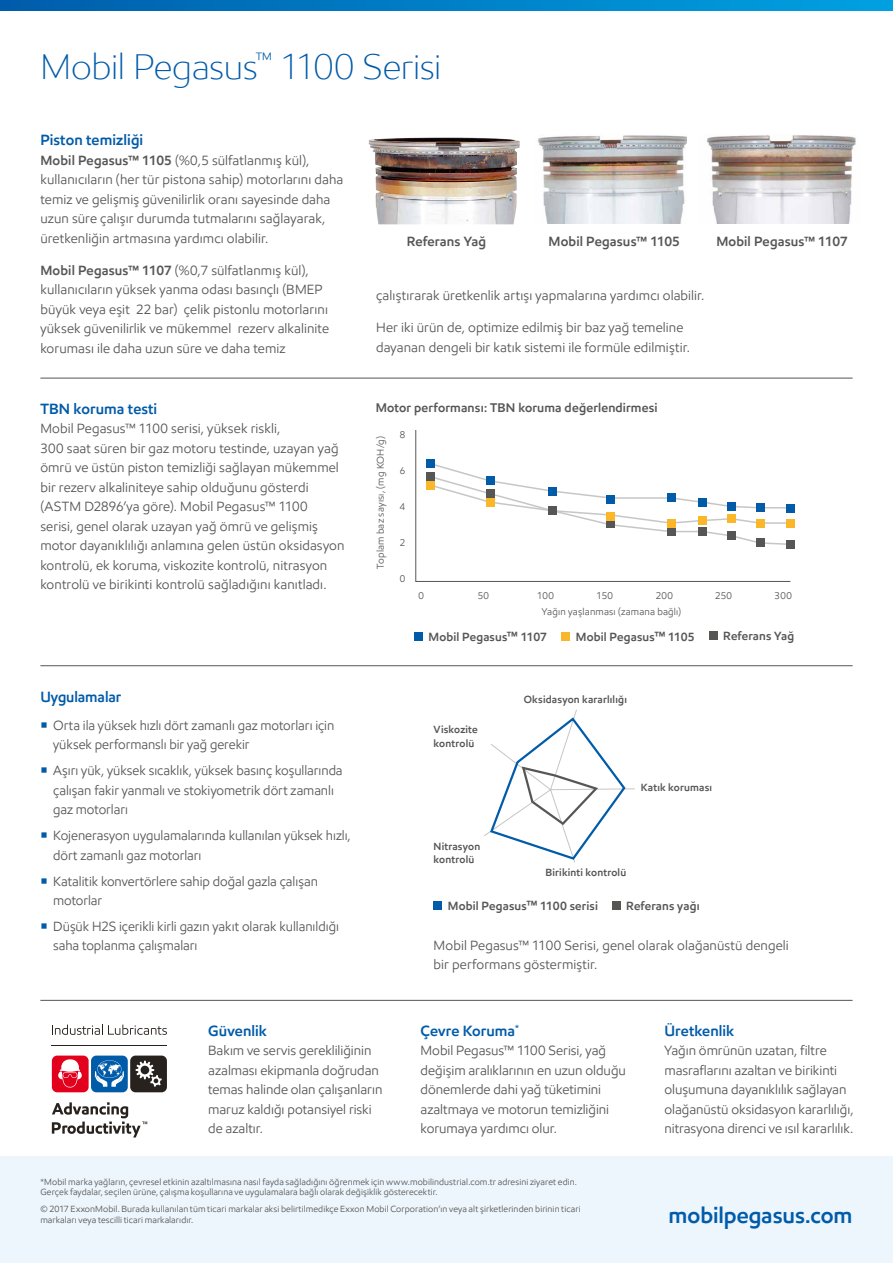
<style>
.page{position:relative;width:893px;height:1263px;background:#fff}
.page>*{position:absolute;margin:0;border:0;box-sizing:border-box;transform-origin:0 0}
.t1{font:300 36px "E Mprint";letter-spacing:-.015em;color:#005ba9}
.t2{font:600 22.5px "E Mprint";letter-spacing:-.005em;color:#005ba9}
.t3{font:600 15px "E Mprint";letter-spacing:.005em;color:#005ba9}
.t4{font:13.5px/19.5px "E Mprint";letter-spacing:.005em;color:#565655}
.t5{font:600 13.5px "E Mprint";letter-spacing:.01em;color:#565655}
.t6{font:600 12.6px "E Mprint";letter-spacing:.015em;color:#565655}
.t7{font:600 12px "E Mprint";letter-spacing:.015em;color:#565655}
.t8{font:600 10.5px/13.5px "E Mprint";letter-spacing:.02em;color:#565655}
.t9{font:9.9px "E Mprint";letter-spacing:.02em;color:#565655}
.t10{font:9px/10.5px "E Mprint";letter-spacing:.01em;color:#565655}
.s1{font-weight:600}
.s2{font-size:13.5px}
</style>
<div class="page">
<svg style="left:0;top:0;width:893px;height:10px;background:#007fc6"></svg>
<hr style="left:40px;top:1000px;width:813px;height:1px;background:#565655">
<div style="left:91px;top:1055px;width:37px;height:37px;background:#005ba9;border-radius:5px"></div>
<svg style="left:95px;top:1060px;width:29px;height:27px"></svg>
<div style="left:130px;top:1055px;width:37px;height:37px;background:#28221f;border-radius:5px"></div>
<svg style="left:136px;top:1061px;width:26px;height:26px"></svg>
<div style="left:52px;top:1055px;width:37px;height:37px;background:#e3001d;border-radius:5px"></div>
<svg style="left:58px;top:1059px;width:24px;height:28px"></svg>
<svg style="left:52px;top:1102px;width:95px;height:35px"></svg>
<svg style="left:52px;top:1024px;width:115px;height:11px"></svg>
<hr style="left:52px;top:1045px;width:115px;height:1px;background:#28221f">
<img style="left:369px;top:137px;width:151px;height:87px">
<img style="left:537px;top:135px;width:149px;height:89px">
<img style="left:707px;top:135px;width:149px;height:89px">
<svg style="left:415px;top:430px;width:376px;height:152px"></svg>
<div style="left:486px;top:477px;width:9px;height:8px;background:#005ba9"></div>
<div style="left:426px;top:459px;width:9px;height:9px;background:#005ba9"></div>
<div style="left:426px;top:472px;width:9px;height:9px;background:#565655"></div>
<div style="left:486px;top:489px;width:9px;height:9px;background:#565655"></div>
<div style="left:548px;top:506px;width:9px;height:9px;background:#565655"></div>
<svg style="left:606px;top:520px;width:9px;height:7px"></svg>
<div style="left:667px;top:527px;width:8px;height:9px;background:#565655"></div>
<div style="left:698px;top:527px;width:9px;height:9px;background:#565655"></div>
<div style="left:727px;top:531px;width:9px;height:9px;background:#565655"></div>
<div style="left:756px;top:539px;width:8px;height:8px;background:#565655"></div>
<div style="left:786px;top:540px;width:9px;height:9px;background:#565655"></div>
<div style="left:426px;top:481px;width:9px;height:9px;background:#fab72a"></div>
<div style="left:486px;top:498px;width:9px;height:8px;background:#fab72a"></div>
<div style="left:606px;top:512px;width:9px;height:8px;background:#fab72a"></div>
<div style="left:667px;top:519px;width:8px;height:8px;background:#fab72a"></div>
<div style="left:698px;top:516px;width:9px;height:9px;background:#fab72a"></div>
<div style="left:727px;top:514px;width:9px;height:9px;background:#fab72a"></div>
<div style="left:756px;top:519px;width:8px;height:8px;background:#fab72a"></div>
<div style="left:786px;top:519px;width:8px;height:8px;background:#fab72a"></div>
<div style="left:548px;top:487px;width:9px;height:8px;background:#005ba9"></div>
<div style="left:606px;top:495px;width:9px;height:9px;background:#005ba9"></div>
<div style="left:667px;top:494px;width:8px;height:8px;background:#005ba9"></div>
<div style="left:698px;top:498px;width:9px;height:8px;background:#005ba9"></div>
<div style="left:727px;top:502px;width:9px;height:9px;background:#005ba9"></div>
<div style="left:756px;top:503px;width:8px;height:9px;background:#005ba9"></div>
<div style="left:786px;top:504px;width:9px;height:8px;background:#005ba9"></div>
<div style="left:0;top:1157px;width:893px;height:106px;background:#edf6fd"></div>
<hr style="left:40px;top:378px;width:813px;height:1px;background:#565655">
<hr style="left:40px;top:665px;width:813px;height:1px;background:#565655">
<div style="left:434px;top:901px;width:8px;height:9px;background:#005ba9"></div>
<div style="left:612px;top:901px;width:9px;height:9px;background:#565655"></div>
<div style="left:414px;top:632px;width:9px;height:9px;background:#005ba9"></div>
<div style="left:562px;top:632px;width:8px;height:9px;background:#fab72a"></div>
<div style="left:709px;top:631px;width:9px;height:9px;background:#565655"></div>
<svg style="left:484px;top:710px;width:151px;height:153px"></svg>
<h1 class="t1" style="left:40px;top:44px;width:403px">Mobil Pegasus<sup>™</sup> 1100 Serisi</h1>
<p class="t3" style="left:40px;top:131px;width:104px">Piston temizliği</p>
<p class="t4" style="left:40px;top:150px;width:304px"><span class="s1">Mobil Pegasus™ 1105</span> (%0,5 sülfatlanmış kül), kullanıcıların (her tür pistona sahip) motorlarını daha temiz ve gelişmiş güvenilirlik oranı sayesinde daha uzun süre çalışır durumda tutmalarını sağlayarak, üretkenliğin artmasına yardımcı olabilir.</p>
<p class="t4" style="left:40px;top:260px;width:290px"><span class="s1">Mobil Pegasus™ 1107</span> (%0,7 sülfatlanmış kül), kullanıcıların yüksek yanma odası basınçlı (BMEP büyük veya eşit 22 bar) çelik pistonlu motorlarını yüksek güvenilirlik ve mükemmel rezerv alkalinite koruması ile daha uzun süre ve daha temiz</p>
<p class="t3" style="left:40px;top:399px;width:118px">TBN koruma testi</p>
<p class="t4" style="left:40px;top:419px;width:306px">Mobil Pegasus™ 1100 serisi, yüksek riskli,<br>300 saat süren bir gaz motoru testinde, uzayan yağ ömrü ve üstün piston temizliği sağlayan mükemmel bir rezerv alkaliniteye sahip olduğunu gösterdi (ASTM D2896’ya göre). Mobil Pegasus™ 1100<br>serisi, genel olarak uzayan yağ ömrü ve gelişmiş motor dayanıklılığı anlamına gelen üstün oksidasyon kontrolü, ek koruma, viskozite kontrolü, nitrasyon kontrolü ve birikinti kontrolü sağladığını kanıtladı.</p>
<p class="t3" style="left:40px;top:687px;width:82px">Uygulamalar</p>
<p class="t4" style="left:53px;top:715px;width:283px">Orta ila yüksek hızlı dört zamanlı gaz motorları için yüksek performanslı bir yağ gerekir</p>
<p class="t4" style="left:53px;top:761px;width:291px">Aşırı yük, yüksek sıcaklık, yüksek basınç koşullarında çalışan fakir yanmalı ve stokiyometrik dört zamanlı gaz motorları</p>
<p class="t4" style="left:53px;top:826px;width:299px">Kojenerasyon uygulamalarında kullanılan yüksek hızlı, dört zamanlı gaz motorları</p>
<p class="t4" style="left:53px;top:871px;width:266px">Katalitik konvertörlere sahip doğal gazla çalışan motorlar</p>
<p class="t4" style="left:53px;top:916px;width:287px">Düşük H2S içerikli kirli gazın yakıt olarak kullanıldığı saha toplanma çalışmaları</p>
<p class="t5" style="left:407px;top:233px;width:81px">Referans Yağ</p>
<p class="t5" style="left:548px;top:233px;width:133px">Mobil Pegasus™ 1105</p>
<p class="t5" style="left:716px;top:233px;width:133px">Mobil Pegasus™ 1107</p>
<p class="t4" style="left:376px;top:285px;width:330px">çalıştırarak üretkenlik artışı yapmalarına yardımcı olabilir.</p>
<p class="t4" style="left:376px;top:318px;width:315px">Her iki ürün de, optimize edilmiş bir baz yağ temeline dayanan dengeli bir katık sistemi ile formüle edilmiştir.</p>
<p class="t6" style="left:376px;top:400px;width:283px">Motor performansı: TBN koruma değerlendirmesi</p>
<p class="t9" style="left:374px;top:569px;width:134px;rotate:-90deg">Toplam baz sayısı, (mg KOH/g)</p>
<p class="t9" style="left:400px;top:428px;width:7px">8</p>
<p class="t9" style="left:400px;top:464px;width:7px">6</p>
<p class="t9" style="left:400px;top:500px;width:7px">4</p>
<p class="t9" style="left:400px;top:536px;width:7px">2</p>
<p class="t9" style="left:400px;top:572px;width:7px">0</p>
<p class="t9" style="left:419px;top:590px;width:7px">0</p>
<p class="t9" style="left:478px;top:590px;width:13px">50</p>
<p class="t9" style="left:537px;top:590px;width:18px">100</p>
<p class="t9" style="left:597px;top:590px;width:18px">150</p>
<p class="t9" style="left:656px;top:590px;width:19px">200</p>
<p class="t9" style="left:715px;top:590px;width:18px">250</p>
<p class="t9" style="left:775px;top:590px;width:19px">300</p>
<p class="t9" style="left:542px;top:605px;width:141px">Yağın yaşlanması (zamana bağlı)</p>
<p class="t7" style="left:428px;top:629px;width:120px">Mobil Pegasus<span class="s2">™</span> 1107</p>
<p class="t7" style="left:576px;top:629px;width:120px">Mobil Pegasus<span class="s2">™</span> 1105</p>
<p class="t7" style="left:723px;top:628px;width:73px">Referans Yağ</p>
<p class="t8" style="left:434px;top:723px;width:46px">Viskozite kontrolü</p>
<p class="t8" style="left:434px;top:839px;width:48px">Nitrasyon kontrolü</p>
<p class="t8" style="left:524px;top:693px;width:105px">Oksidasyon kararlılığı</p>
<p class="t8" style="left:641px;top:781px;width:73px">Katık koruması</p>
<p class="t8" style="left:545px;top:866px;width:82px">Birikinti kontrolü</p>
<p class="t7" style="left:448px;top:899px;width:152px">Mobil Pegasus<span class="s2">™</span> 1100 serisi</p>
<p class="t7" style="left:626px;top:899px;width:75px">Referans yağı</p>
<p class="t4" style="left:434px;top:935px;width:357px">Mobil Pegasus™ 1100 Serisi, genel olarak olağanüstü dengeli bir performans göstermiştir.</p>
<p class="t3" style="left:208px;top:1021px;width:60px">Güvenlik</p>
<p class="t4" style="left:208px;top:1041px;width:176px">Bakım ve servis gerekliliğinin azalması ekipmanla doğrudan temas halinde olan çalışanların maruz kaldığı potansiyel riski de azaltır.</p>
<p class="t3" style="left:421px;top:1021px;width:100px">Çevre Koruma<sup>*</sup></p>
<p class="t4" style="left:421px;top:1041px;width:207px">Mobil Pegasus™ 1100 Serisi, yağ değişim aralıklarının en uzun olduğu dönemlerde dahi yağ tüketimini azaltmaya ve motorun temizliğini korumaya yardımcı olur.</p>
<p class="t10" style="left:40px;top:1176px;width:538px">*Mobil marka yağların, çevresel etkinin azaltılmasına nasıl fayda sağladığını öğrenmek için www.mobilindustrial.com.tr adresini ziyaret edin.<br>Gerçek faydalar, seçilen ürüne, çalışma koşullarına ve uygulamalara bağlı olarak değişiklik gösterecektir.</p>
<p class="t10" style="left:40px;top:1204px;width:542px">© 2017 ExxonMobil. Burada kullanılan tüm ticari markalar aksi belirtilmedikçe Exxon Mobil Corporation’ın veya alt şirketlerinden birinin ticari markaları veya tescilli ticari markalarıdır.</p>
<p class="t3" style="left:664px;top:1021px;width:71px">Üretkenlik</p>
<p class="t4" style="left:664px;top:1041px;width:191px">Yağın ömrünün uzatan, filtre masraflarını azaltan ve birikinti oluşumuna dayanıklılık sağlayan olağanüstü oksidasyon kararlılığı, nitrasyona direnci ve ısıl kararlılık.</p>
<h2 class="t2" style="left:669px;top:1201px;width:185px">mobilpegasus.com</h2>
</div>
